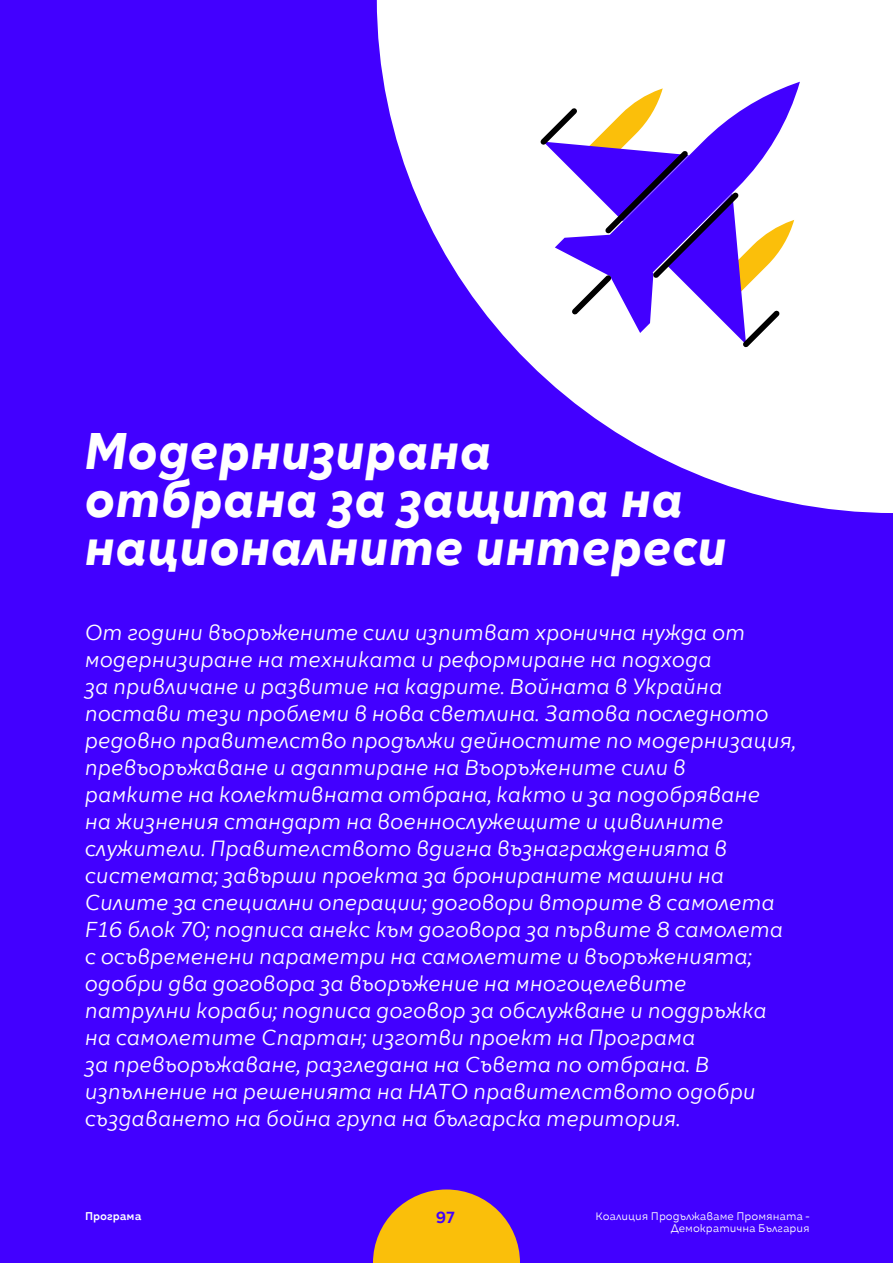
<style>
.page{position:relative;width:893px;height:1263px;background:#4200ff}
.page>*{position:absolute;margin:0;border:0;box-sizing:border-box;transform-origin:0 0}
.t1{font:italic 800 48px/48px "Kometa";color:#fff}
.t2{font:italic 21px/27px "Kometa";color:#fff}
.t3{font:15px "Kometa Bld";color:#4200ff}
.t4{font:10.5px/12.6px "Kometa";color:#fff;text-align:right}
.t5{font:10.5px "Kometa Bld";color:#fff}
</style>
<div class="page">
<svg style="left:373px;top:1189px;width:147px;height:74px"></svg>
<svg style="left:377px;top:0;width:516px;height:513px;fill:#fff"></svg>
<svg style="left:541px;top:82px;width:259px;height:265px"></svg>
<h1 class="t1" style="left:85px;top:426px;width:644px">Модернизирана отбрана за защита на националните интереси</h1>
<p class="t2" style="left:85px;top:618px;width:713px">От години въоръжените сили изпитват хронична нужда от модернизиране на техниката и реформиране на подхода<br>за привличане и развитие на кадрите. Войната в Украйна постави тези проблеми в нова светлина. Затова последното редовно правителство продължи дейностите по модернизация, превъоръжаване и адаптиране на Въоръжените сили в<br>рамките на колективната отбрана, както и за подобряване<br>на жизнения стандарт на военнослужещите и цивилните служители. Правителството вдигна възнагражденията в системата; завърши проекта за бронираните машини на Силите за специални операции; договори вторите 8 самолета F16 блок 70; подписа анекс към договора за първите 8 самолета с осъвременени параметри на самолетите и въоръженията; одобри два договора за въоръжение на многоцелевите патрулни кораби; подписа договор за обслужване и поддръжка на самолетите Спартан; изготви проект на Програма<br>за превъоръжаване, разгледана на Съвета по отбрана. В изпълнение на решенията на НАТО правителството одобри създаването на бойна група на българска територия.</p>
<p class="t5" style="left:85px;top:1209px;width:58px">Програма</p>
<p class="t4" style="left:596px;top:1209px;width:216px">Коалиция Продължаваме Промяната -<br>Демократична България</p>
<p class="t3" style="left:436px;top:1208px;width:21px">97</p>
</div>
